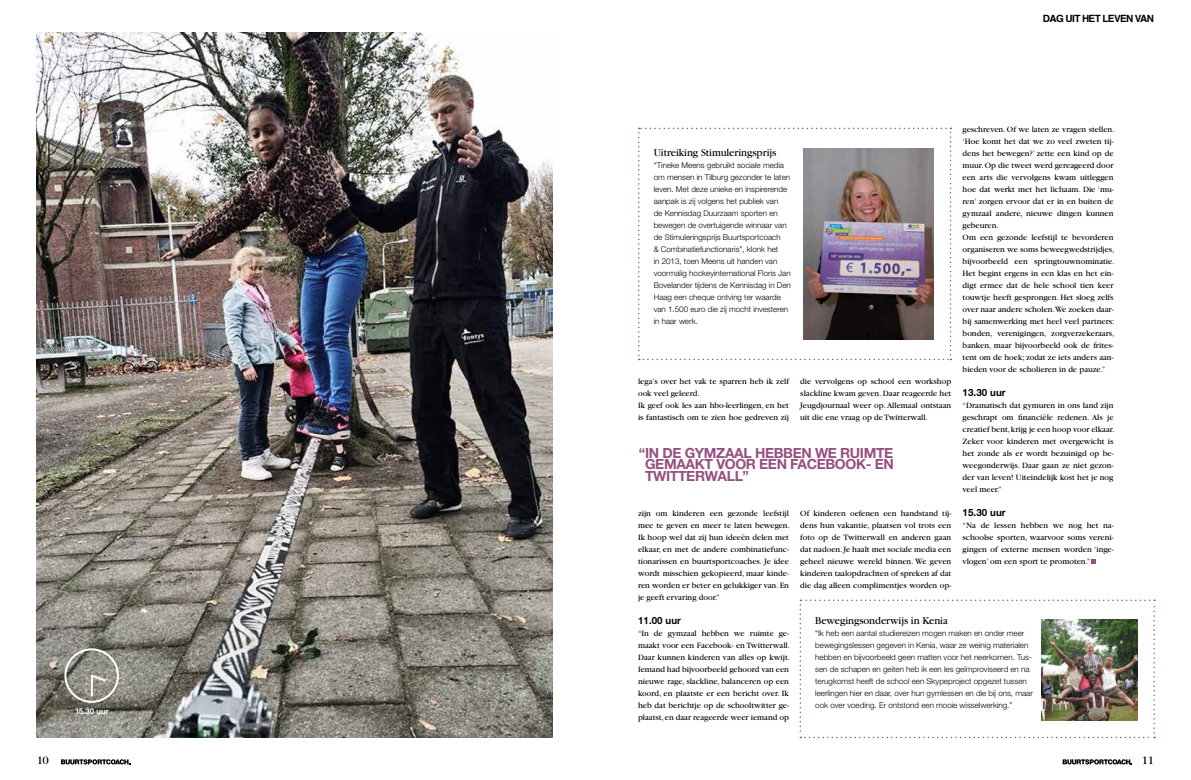
<style>
.page{position:relative;width:1191px;height:780px;background:#fff}
.page>*{position:absolute;margin:0;border:0;box-sizing:border-box;transform-origin:0 0}
.t1{font:700 14px/11.4px "Helvetica Neue";letter-spacing:-.025em;color:#964f82;text-align:justify}
.t2{font:12px "Garamond";color:#000}
.t3{font:11px "Garamond";letter-spacing:-.005em;color:#000}
.t4{font:700 10px "Helvetica Neue";letter-spacing:.01em;color:#000}
.t5{font:700 10px "Helvetica";letter-spacing:-.06em;color:#000}
.t6{font:8.5px/12px "Garamond";color:#000}
.t7{font:300 8px/12px "Helvetica Neue";color:#000}
.t8{font:700 8px "Helvetica Neue";letter-spacing:.01em;color:#fff}
</style>
<div class="page">
<img style="left:37px;top:33px;width:516px;height:704px">
<svg style="left:799px;top:599px;width:356px;height:139px"></svg>
<img style="left:1041px;top:619px;width:96px;height:101px">
<svg style="left:638px;top:128px;width:313px;height:232px"></svg>
<img style="left:803px;top:148px;width:130px;height:191px">
<svg style="left:1091px;top:559px;width:5px;height:5px"></svg>
<div style="left:64px;top:648px;width:55px;height:54px;border:2px solid #fff;border-radius:50%"></div>
<svg style="left:89px;top:673px;width:18px;height:9px"></svg>
<hr style="left:91px;top:675px;width:2px;height:20px;background:#fff">
<svg style="left:61px;top:759px;width:69px;height:5px"></svg>
<svg style="left:1062px;top:759px;width:70px;height:5px"></svg>
<p class="t8" style="left:75px;top:705px;width:35px">15.30 uur</p>
<p class="t5" style="left:1043px;top:11px;width:113px">DAG UIT HET LEVEN VAN</p>
<p class="t6" style="left:962px;top:123px;width:153px">geschreven. Of we laten ze vragen stellen. ‘Hoe komt het dat we zo veel zweten tij&shy;dens het bewegen?’ zette een kind op de muur. Op die tweet werd gereageerd door een arts die vervolgens kwam uitleggen hoe dat werkt met het lichaam. Die ‘mu&shy;ren’ zorgen ervoor dat er in en buiten de gymzaal andere, nieuwe dingen kunnen gebeuren.<br>Om een gezonde leefstijl te bevorderen organiseren we soms beweegwedstrijdjes, bijvoorbeeld een springtouwnominatie.<br>Het begint ergens in een klas en het ein&shy;digt ermee dat de hele school tien keer touwtje heeft gesprongen. Het sloeg zelfs over naar andere scholen.We zoeken daar&shy;bij samenwerking met heel veel partners: bonden, verenigingen, zorgverzekeraars, banken, maar bijvoorbeeld ook de frites&shy;tent om de hoek; zodat ze iets anders aan&shy;bieden voor de scholieren in de pauze.”</p>
<p class="t4" style="left:962px;top:386px;width:45px">13.30 uur</p>
<p class="t6" style="left:962px;top:399px;width:153px">“Dramatisch dat gymuren in ons land zijn geschrapt om financiële redenen. Als je creatief bent, krijg je een hoop voor elkaar.<br>Zeker voor kinderen met overgewicht is het zonde als er wordt bezuinigd op be&shy;weegonderwijs. Daar gaan ze niet gezon&shy;der van leven! Uiteindelijk kost het je nog veel meer.”</p>
<p class="t4" style="left:962px;top:506px;width:45px">15.30 uur</p>
<p class="t6" style="left:962px;top:519px;width:152px;text-align:justify">“Na de lessen hebben we nog het na&shy;schoolse sporten, waarvoor soms vereni&shy;gingen of externe mensen worden ‘inge&shy;vlogen’ om een sport te promoten.”</p>
<p class="t3" style="left:653px;top:147px;width:124px">Uitreiking Stimuleringsprijs</p>
<p class="t7" style="left:653px;top:159px;width:139px">“Tineke Meens gebruikt sociale media om mensen in Tilburg gezonder te laten leven. Met deze unieke en inspirerende aanpak is zij volgens het publiek van<br>de Kennisdag Duurzaam sporten en bewegen de overtuigende winnaar van de Stimuleringsprijs Buurtsportcoach<br>&amp; Combinatiefunctionaris”, klonk het<br>in 2013, toen Meens uit handen van voormalig hockeyinternational Floris Jan Bovelander tijdens de Kennisdag in Den Haag een cheque ontving ter waarde van 1.500 euro die zij mocht investeren in haar werk.</p>
<p class="t6" style="left:638px;top:375px;width:152px">lega’s over het vak te sparren heb ik zelf ook veel geleerd.<br>Ik geef ook les aan hbo-leerlingen, en het is fantastisch om te zien hoe gedreven zij</p>
<p class="t6" style="left:800px;top:375px;width:152px;text-align:justify">die vervolgens op school een workshop slackline kwam geven. Daar reageerde het Jeugdjournaal weer op. Allemaal ontstaan uit die ene vraag op de Twitterwall.</p>
<h1 class="t1" style="left:645px;top:447px;width:250px;text-indent:-6px">“IN DE GYMZAAL HEBBEN WE RUIMTE GEMAAKT VOOR EEN FACEBOOK- EN TWITTERWALL”</h1>
<p class="t6" style="left:638px;top:507px;width:153px">zijn om kinderen een gezonde leefstijl mee te geven en meer te laten bewegen.<br>Ik hoop wel dat zij hun ideeën delen met elkaar, en met de andere combinatiefunc&shy;tionarissen en buurtsportcoaches. Je idee wordt misschien gekopieerd, maar kinde&shy;ren worden er beter en gelukkiger van. En je geeft ervaring door.”</p>
<p class="t4" style="left:638px;top:614px;width:45px">11.00 uur</p>
<p class="t6" style="left:638px;top:627px;width:153px">“In de gymzaal hebben we ruimte ge&shy;maakt voor een Facebook- en Twitterwall.<br>Daar kunnen kinderen van alles op kwijt.<br>Iemand had bijvoorbeeld gehoord van een nieuwe rage, slackline, balanceren op een koord, en plaatste er een bericht over. Ik heb dat berichtje op de schooltwitter ge&shy;plaatst, en daar reageerde weer iemand op</p>
<p class="t6" style="left:800px;top:507px;width:152px;text-align:justify">Of kinderen oefenen een handstand tij&shy;dens hun vakantie, plaatsen vol trots een foto op de Twitterwall en anderen gaan dat nadoen. Je haalt met sociale media een geheel nieuwe wereld binnen. We geven kinderen taalopdrachten of spreken af dat die dag alleen complimentjes worden op-</p>
<p class="t3" style="left:815px;top:615px;width:134px">Bewegingsonderwijs in Kenia</p>
<p class="t7" style="left:815px;top:627px;width:219px">“Ik heb een aantal studiereizen mogen maken en onder meer bewegingslessen gegeven in Kenia, waar ze weinig materialen hebben en bijvoorbeeld geen matten voor het neerkomen. Tus&shy;sen de schapen en geiten heb ik een les geïmproviseerd en na terugkomst heeft de school een Skypeproject opgezet tussen leerlingen hier en daar, over hun gymlessen en die bij ons, maar ook over voeding. Er ontstond een mooie wisselwerking.”</p>
<h2 class="t2" style="left:37px;top:754px;width:14px">10</h2>
<h2 class="t2" style="left:1141px;top:754px;width:14px">11</h2>
</div>
